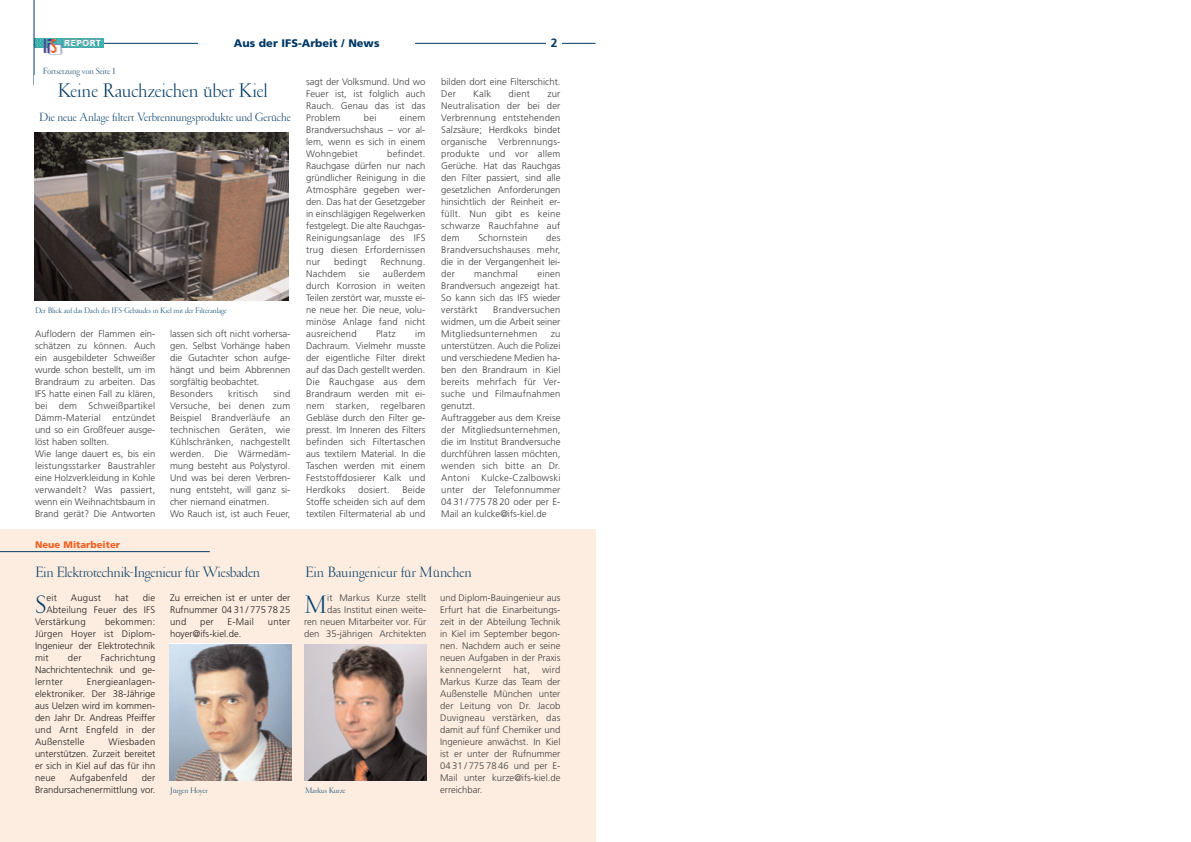
<style>
.page{position:relative;width:1191px;height:842px;background:#fff}
.page>*{position:absolute;margin:0;border:0;box-sizing:border-box;transform-origin:0 0}
.t1{font:300 25.3px "Garamond";color:#003964}
.t2{font:300 25.3px "Garamond";color:#00446f}
.t3{font:300 20px "Garamond";color:#003964}
.t4{font:300 15px "Garamond";letter-spacing:-.015em;color:#003964}
.t5{font:300 12px "Garamond";color:#003964}
.t6{font:700 12px "Frutiger";color:#003964}
.t7{font:900 11px "Frutiger";color:#003964}
.t8{font:300 9.5px/12px "Frutiger";color:#3f3f40;text-align:justify}
.t9{font:300 9.5px/12px "Frutiger";color:#231f20;text-align:justify}
.t10{font:300 9.5px "Frutiger";letter-spacing:.02em;color:#3f3f40}
.t11{font:300 9.5px "Frutiger";letter-spacing:.02em;color:#231f20}
.t12{font:900 9.5px "Frutiger";color:#f06024}
.t13{font:300 9px "Garamond";color:#003964}
.t14{font:300 8px "Garamond";letter-spacing:-.005em;color:#00446f}
</style>
<div class="page">
<div style="left:0;top:530px;width:595px;height:312px;background:#fdede0"></div>
<hr style="left:103px;top:43px;width:492px;height:1px;background:#003964">
<img style="left:35px;top:38px;width:68px;height:17px">
<div style="left:198px;top:37px;width:217px;height:14px;background:#fff"></div>
<div style="left:547px;top:37px;width:15px;height:17px;background:#fff"></div>
<hr style="left:0;top:551px;width:210px;height:1px;background:#003964">
<hr style="left:34px;top:1px;width:1px;height:84px;background:#003964">
<div style="left:34px;top:75px;width:257px;height:36px;background:#fff"></div>
<img style="left:34px;top:133px;width:254px;height:168px">
<img style="left:169px;top:644px;width:122px;height:137px">
<img style="left:304px;top:645px;width:122px;height:136px">
<p class="t7" style="left:234px;top:38px;width:147px">Aus der IFS-Arbeit / News</p>
<p class="t6" style="left:551px;top:38px;width:8px">2</p>
<p class="t13" style="left:43px;top:68px;width:74px">Fortsetzung von Seite 1</p>
<h2 class="t3" style="left:57px;top:83px;width:212px">Keine Rauchzeichen über Kiel</h2>
<p class="t5" style="left:39px;top:112px;width:253px">Die neue Anlage filtert Verbrennungsprodukte und Gerüche</p>
<p class="t14" style="left:35px;top:307px;width:193px">Der Blick auf das Dach des IFS-Gebäudes in Kiel mit der Filteranlage</p>
<p class="t8" style="left:35px;top:328px;width:122px;text-align:left">Auflodern der Flammen ein&shy;schätzen zu können. Auch ein ausgebildeter Schweißer wurde schon bestellt, um im<br>Brandraum zu arbeiten. Das<br>IFS hatte einen Fall zu klären, bei dem Schweißpartikel<br>Dämm-Material entzündet und so ein Großfeuer ausge&shy;löst haben sollten.<br>Wie lange dauert es, bis ein leistungsstarker Baustrahler eine Holzverkleidung in Kohle verwandelt? Was passiert, wenn ein Weihnachtsbaum in<br>Brand gerät? Die Antworten</p>
<p class="t8" style="left:170px;top:328px;width:122px;text-align:left">lassen sich oft nicht vorhersa&shy;gen. Selbst Vorhänge haben die Gutachter schon aufge&shy;hängt und beim Abbrennen sorgfältig beobachtet.<br>Besonders</p>
<p class="t8" style="left:170px;top:388px;width:122px;text-align:left;text-indent:103px">sind<br>Versuche, bei denen zum<br>Beispiel Brandverläufe an technischen Geräten, wie<br>Kühlschränken, nachgestellt werden. Die Wärmedäm&shy;mung besteht aus Polystyrol.<br>Und was bei deren Verbren&shy;nung entsteht, will ganz si&shy;cher niemand einatmen.<br>Wo Rauch ist, ist auch Feuer,</p>
<p class="t10" style="left:228px;top:390px;width:31px">kritisch</p>
<p class="t12" style="left:35px;top:541px;width:86px">Neue Mitarbeiter</p>
<h3 class="t4" style="left:35px;top:566px;width:227px">Ein Elektrotechnik-Ingenieur für Wiesbaden</h3>
<p class="t8" style="left:306px;top:76px;width:121px">sagt der Volksmund. Und wo Feuer ist, ist folglich auch Rauch. Genau das ist das Problem</p>
<p class="t8" style="left:364px;top:112px;width:14px">bei</p>
<p class="t8" style="left:306px;top:112px;width:121px;text-indent:94px">einem Brandversuchshaus – vor al&shy;lem, wenn es sich in einem Wohngebiet</p>
<p class="t8" style="left:306px;top:148px;width:121px;text-indent:81px">befindet.<br>Rauchgase dürfen nur nach gründlicher Reinigung in die Atmosphäre gegeben wer&shy;den. Das hat der Gesetzgeber in einschlägigen Regelwerken festgelegt. Die alte Rauchgas-Reinigungsanlage des IFS trug diesen Erfordernissen nur</p>
<p class="t10" style="left:334px;top:258px;width:34px">bedingt</p>
<p class="t10" style="left:380px;top:258px;width:46px">Rechnung.</p>
<p class="t10" style="left:306px;top:270px;width:41px">Nachdem</p>
<p class="t8" style="left:359px;top:268px;width:12px">sie</p>
<p class="t8" style="left:306px;top:268px;width:121px;text-indent:77px">außerdem durch Korrosion in weiten Teilen zerstört war, musste ei&shy;ne neue her. Die neue, volu&shy;minöse Anlage fand nicht ausreichend</p>
<p class="t8" style="left:376px;top:328px;width:21px">Platz</p>
<p class="t8" style="left:306px;top:328px;width:121px;text-indent:109px">im Dachraum. Vielmehr musste der eigentliche Filter direkt auf das Dach gestellt werden.<br>Die Rauchgase aus dem Brandraum werden mit ei&shy;nem starken, regelbaren Gebläse durch den Filter ge&shy;presst. Im Inneren des Filters befinden sich Filtertaschen aus textilem Material. In die Taschen werden mit einem Feststoffdosierer Kalk und Herdkoks</p>
<p class="t8" style="left:306px;top:484px;width:121px;text-indent:96px">Beide Stoffe scheiden sich auf dem textilen Filtermaterial ab und</p>
<p class="t10" style="left:358px;top:486px;width:33px">dosiert.</p>
<p class="t8" style="left:441px;top:76px;width:121px">bilden dort eine Filterschicht.<br>Der</p>
<p class="t8" style="left:473px;top:88px;width:20px">Kalk</p>
<p class="t8" style="left:508px;top:88px;width:23px">dient</p>
<p class="t8" style="left:441px;top:88px;width:121px;text-indent:106px">zur Neutralisation der bei der Verbrennung entstehenden Salzsäure; Herdkoks bindet organische Verbrennungs&shy;produkte und vor allem Gerüche. Hat das Rauchgas den Filter passiert, sind alle gesetzlichen Anforderungen hinsichtlich der Reinheit er&shy;füllt. Nun gibt es keine schwarze Rauchfahne auf dem</p>
<p class="t8" style="left:441px;top:232px;width:121px;text-indent:105px">des Brandversuchshauses mehr, die in der Vergangenheit lei&shy;der</p>
<p class="t10" style="left:478px;top:234px;width:51px">Schornstein</p>
<p class="t10" style="left:474px;top:270px;width:45px">manchmal</p>
<p class="t8" style="left:441px;top:268px;width:121px;text-indent:96px">einen Brandversuch angezeigt hat.<br>So kann sich das IFS wieder verstärkt</p>
<p class="t8" style="left:441px;top:304px;width:121px;text-indent:52px">Brandversuchen widmen, um die Arbeit seiner Mitgliedsunternehmen</p>
<p class="t8" style="left:441px;top:328px;width:121px;text-align:left;text-indent:109px">zu unterstützen. Auch die Polizei und verschiedene Medien ha&shy;ben den Brandraum in Kiel bereits mehrfach für Ver&shy;suche und Filmaufnahmen genutzt.<br>Auftraggeber aus dem Kreise der Mitgliedsunternehmen, die im Institut Brandversuche durchführen lassen möchten, wenden sich bitte an Dr.<br>Antoni Kulcke-Czalbowski unter der Telefonnummer<br>04 31 / 775 78 20 oder per E-<br>Mail an kulcke@ifs-kiel.de</p>
<h3 class="t4" style="left:305px;top:566px;width:168px">Ein Bauingenieur für München</h3>
<h1 class="t1" style="left:35px;top:595px;width:13px">S</h1>
<p class="t9" style="left:46px;top:592px;width:12px">eit</p>
<p class="t9" style="left:71px;top:592px;width:32px">August</p>
<p class="t9" style="left:115px;top:592px;width:15px">hat</p>
<p class="t9" style="left:143px;top:592px;width:14px">die</p>
<p class="t9" style="left:46px;top:604px;width:110px">Abteilung Feuer des IFS</p>
<p class="t11" style="left:35px;top:618px;width:52px">Verstärkung</p>
<p class="t9" style="left:35px;top:616px;width:122px;text-indent:70px">bekommen:<br>Jürgen Hoyer ist Diplom-Ingenieur der Elektrotechnik mit</p>
<p class="t9" style="left:35px;top:652px;width:122px;text-indent:66px">Fachrichtung Nachrichtentechnik und ge&shy;lernter</p>
<p class="t9" style="left:68px;top:652px;width:15px">der</p>
<p class="t9" style="left:35px;top:676px;width:122px;text-indent:52px">Energieanlagen&shy;elektroniker. Der 38-Jährige aus Uelzen wird im kommen&shy;den Jahr Dr. Andreas Pfeiffer und Arnt Engfeld in der Außenstelle</p>
<p class="t9" style="left:35px;top:736px;width:122px;text-indent:73px">Wiesbaden unterstützen. Zurzeit bereitet er sich in Kiel auf das für ihn neue</p>
<p class="t11" style="left:70px;top:774px;width:59px">Aufgabenfeld</p>
<p class="t9" style="left:35px;top:772px;width:122px;text-align:right">der<br>Brandursachenermittlung vor.</p>
<p class="t8" style="left:304px;top:592px;width:124px;text-align:right">it Markus Kurze stellt<br>das Institut einen weite-<br>ren neuen Mitarbeiter vor. Für den 35-jährigen Architekten</p>
<p class="t8" style="left:440px;top:592px;width:122px">und Diplom-Bauingenieur aus Erfurt hat die Einarbeitungs&shy;zeit in der Abteilung Technik in Kiel im September begon&shy;nen. Nachdem auch er seine neuen Aufgaben in der Praxis kennengelernt</p>
<p class="t9" style="left:170px;top:592px;width:122px">Zu erreichen ist er unter der Rufnummer 04 31 / 775 78 25 und</p>
<h1 class="t2" style="left:304px;top:595px;width:25px">M</h1>
<p class="t9" style="left:200px;top:616px;width:15px">per</p>
<p class="t9" style="left:228px;top:616px;width:28px">E-Mail</p>
<p class="t9" style="left:268px;top:616px;width:24px">unter</p>
<p class="t9" style="left:170px;top:628px;width:73px">hoyer@ifs-kiel.de.</p>
<p class="t8" style="left:440px;top:664px;width:122px;text-indent:102px">wird Markus Kurze das Team der Außenstelle München unter der Leitung von Dr. Jacob Duvigneau verstärken, das damit auf fünf Chemiker und Ingenieure anwächst. In Kiel ist er unter der Rufnummer 04 31 / 775 78 46 und per E-Mail unter kurze@ifs-kiel.de erreichbar.</p>
<p class="t8" style="left:513px;top:664px;width:18px">hat,</p>
<p class="t14" style="left:170px;top:787px;width:39px">Jürgen Hoyer</p>
<p class="t14" style="left:305px;top:787px;width:42px">Markus Kurze</p>
</div>
